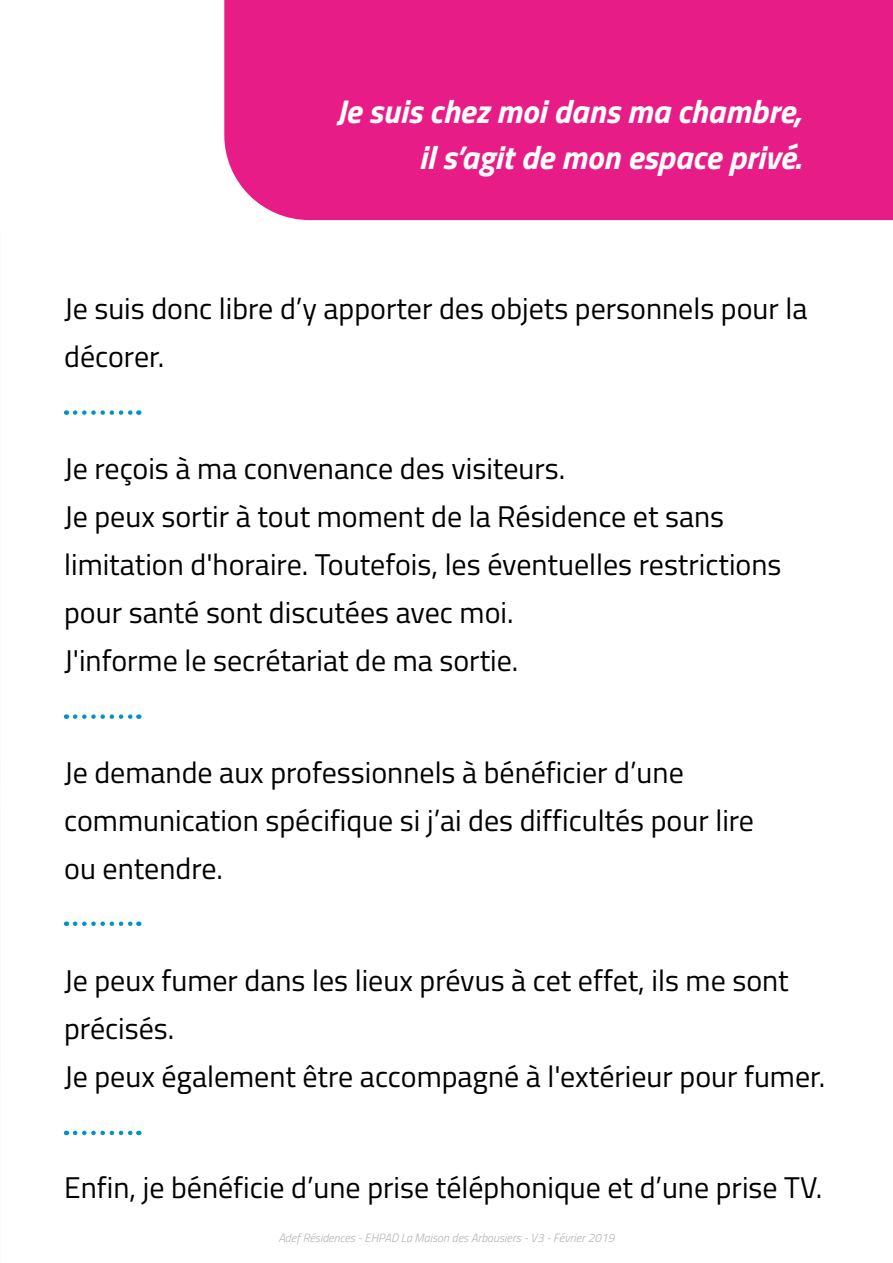
<style>
.page{position:relative;width:893px;height:1263px;background:#fff}
.page>*{position:absolute;margin:0;border:0;box-sizing:border-box;transform-origin:0 0}
.t1{font:italic 700 33px/46.5px "Titillium";color:#fff;text-align:right}
.t2{font:30px/48px "Titillium";color:#000}
.t3{font:italic 300 12px "Titillium";color:#b1b4b4}
</style>
<div class="page">
<div style="left:224px;top:0;width:669px;height:220px;background:#e81c86"></div>
<svg style="left:75px;top:410px;width:64px;height:5px"></svg>
<svg style="left:75px;top:714px;width:64px;height:5px"></svg>
<svg style="left:75px;top:921px;width:64px;height:5px"></svg>
<svg style="left:75px;top:1131px;width:64px;height:4px"></svg>
<p class="t1" style="left:336px;top:86px;width:466px">Je suis chez moi dans ma chambre, il s’agit de mon espace privé.</p>
<p class="t2" style="left:64px;top:283px;width:745px">Je suis donc libre d’y apporter des objets personnels pour la décorer.</p>
<p class="t2" style="left:64px;top:443px;width:719px">Je reçois à ma convenance des visiteurs.<br>Je peux sortir à tout moment de la Résidence et sans limitation d'horaire. Toutefois, les éventuelles restrictions pour santé sont discutées avec moi.<br>J'informe le secrétariat de ma sortie.</p>
<p class="t2" style="left:64px;top:747px;width:691px">Je demande aux professionnels à bénéficier d’une communication spécifique si j’ai des difficultés pour lire ou entendre.</p>
<p class="t2" style="left:64px;top:954px;width:763px">Je peux fumer dans les lieux prévus à cet effet, ils me sont précisés.<br>Je peux également être accompagné à l'extérieur pour fumer.</p>
<p class="t2" style="left:64px;top:1162px;width:760px">Enfin, je bénéficie d’une prise téléphonique et d’une prise TV.</p>
<p class="t3" style="left:278px;top:1229px;width:338px">Adef Résidences - EHPAD La Maison des Arbousiers - V3 - Février 2019</p>
</div>
